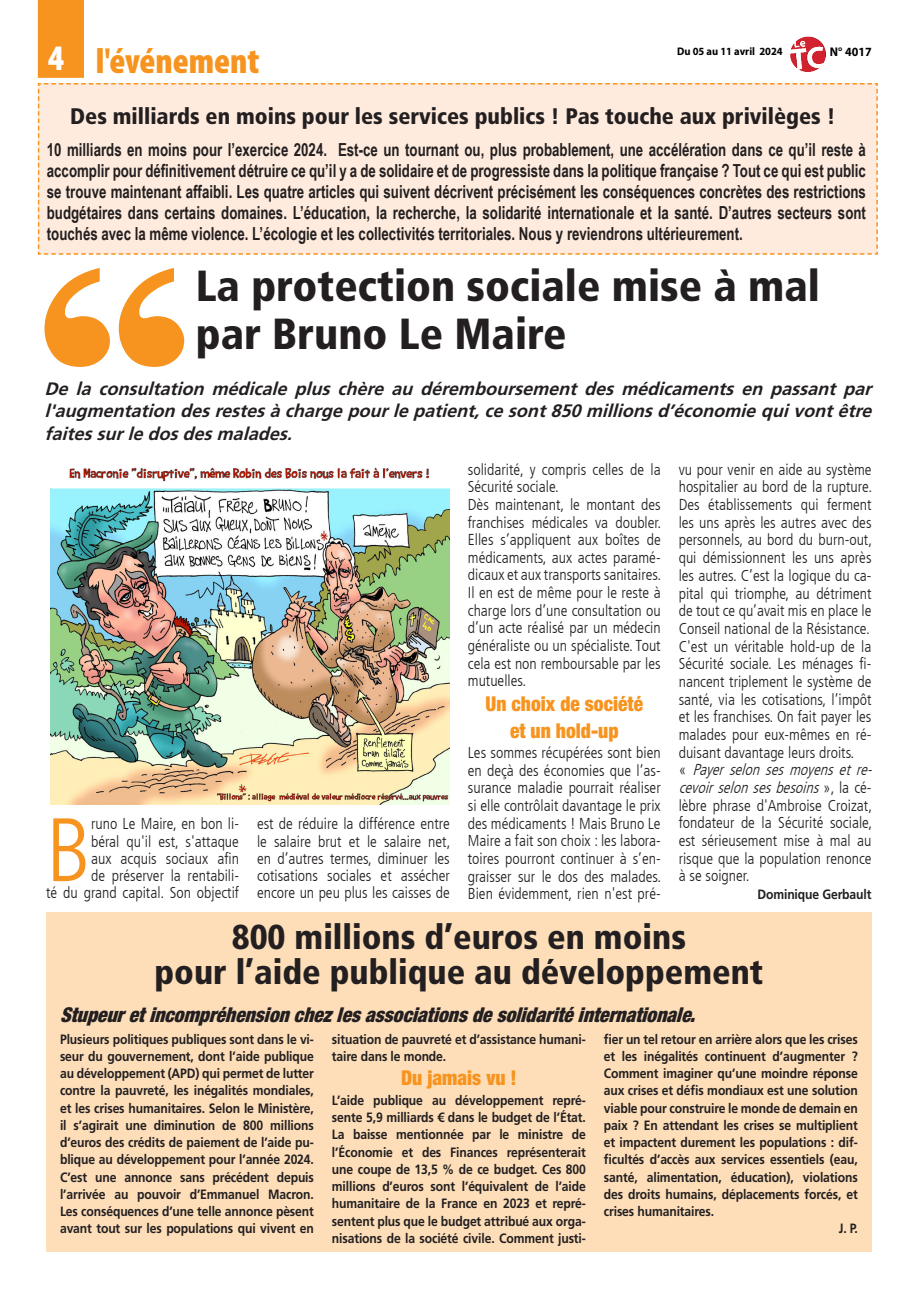
<style>
.page{position:relative;width:919px;height:1289px;background:#fff}
.page>*{position:absolute;margin:0;border:0;box-sizing:border-box;transform-origin:0 0}
._6_-_TEXTE{font:300 condensed 89.85px "Frutiger LT";color:#f7941f}
._3_-_TITRE{font:900 condensed 43.5px/48px "Frutiger LT Std";color:#231f20}
.t1{font:900 condensed 36px "Myriad Pro";color:#f7941f}
.t2{font:900 condensed 36px "Myriad Pro";color:#fff}
._3_-_TITRE-2{font:900 condensed 34.5px/34.5px "Frutiger LT Std";color:#231f20;text-align:center}
._3_-_TITRE-3{font:900 condensed 22.5px "Frutiger LT Std";color:#231f20}
._7_-_INTERTITRE{font:italic 900 condensed 20.4px "Helvetica Neue";color:#231f20;scale:.95 1}
._7_-_INTERTITRE-2{font:900 condensed 20.4px "Helvetica Neue";color:#f7941f;scale:.95 1}
._3_-_TITRE-4{font:700 18px/21px "Arial Narrow";color:#231f20;text-align:justify;scale:.9 1}
._5_-_CHAPO{font:italic 700 18px/22.5px "Frutiger LT Std";color:#231f20;text-align:justify}
._6_-_TEXTE-2{font:300 condensed 15.75px/17.7px "Frutiger LT";color:#231f20;text-align:justify}
._8_-_SIGNATURE{font:700 13.5px/17.2px "Frutiger LT Std";letter-spacing:-.01em;color:#231f20;text-align:justify;scale:.9 1}
.t3{font:700 12.6px "Myriad Pro";color:#000;scale:.95 1}
.t4{font:700 10.95px "Myriad Pro";color:#000;scale:.95 1}
.s1{font-style:italic}
</style>
<div class="page">
<div style="left:46px;top:911px;width:825px;height:340px;background:#fddeb9"></div>
<svg style="left:38px;top:0;width:839px;height:255px"></svg>
<svg style="left:44px;top:268px;width:140px;height:99px"></svg>
<img style="left:50px;top:467px;width:400px;height:337px">
<p class="t2" style="left:48px;top:35px;width:17px">4</p>
<p class="t1" style="left:96px;top:37px;width:165px">l'événement</p>
<p class="t4" style="left:677px;top:44px;width:113px">Du 05 au 11 avril 2024</p>
<p class="t3" style="left:829px;top:43px;width:45px">N° 4017</p>
<p class="_3_-_TITRE-3" style="left:70px;top:103px;width:766px">Des milliards en moins pour les services publics ! Pas touche aux privilèges !</p>
<p class="_3_-_TITRE-4" style="left:47px;top:138px;width:911px">10 milliards en moins pour l’exercice 2024. Est-ce un tournant ou, plus probablement, une accélération dans ce qu’il reste à accomplir pour définitivement détruire ce qu’il y a de solidaire et de progressiste dans la politique française ? Tout ce qui est public se trouve maintenant affaibli. Les quatre articles qui suivent décrivent précisément les conséquences concrètes des restrictions budgétaires dans certains domaines. L’éducation, la recherche, la solidarité internationale et la santé. D’autres secteurs sont touchés avec la même violence. L’écologie et les collectivités territoriales. Nous y reviendrons ultérieurement.</p>
<p class="_3_-_TITRE" style="left:196px;top:261px;width:625px">La protection sociale mise à mal par Bruno Le Maire</p>
<p class="_5_-_CHAPO" style="left:44px;top:377px;width:833px">De la consultation médicale plus chère au déremboursement des médicaments en passant par l'augmentation desrestesàchargepourlepatient,cesont850millionsd’économiequivontêtre faitessurledosdesmalades.</p>
<p class="_6_-_TEXTE-2" style="left:46px;top:815px;width:194px;line-height:17.2px;text-align:right">runo Le Maire, en bon li-<br>béral qu'il est, s'attaque<br>aux acquis sociaux afin<br>de préserver la rentabili-<br>té du grand capital. Son objectif</p>
<p class="_6_-_TEXTE-2" style="left:257px;top:815px;width:195px;line-height:17.2px">est de réduire la différence entre le salaire brut et le salaire net, en d’autres termes, diminuer les cotisations sociales et assécher encore un peu plus les caisses de</p>
<p class="_6_-_TEXTE" style="left:46px;top:799px;width:46px">B</p>
<p class="_6_-_TEXTE-2" style="left:468px;top:460px;width:194px">solidarité, y compris celles de la<br>Sécurité sociale.</p>
<p class="_6_-_TEXTE-2" style="left:468px;top:496px;width:195px">Dès maintenant, le montant des franchises médicales va doubler.<br>Elles s’appliquent aux boîtes de médicaments, aux actes paramé&shy;dicaux et aux transports sanitaires.<br>Il en est de même pour le reste à charge lors d’une consultation ou d’un acte réalisé par un médecin généraliste ou un spécialiste. Tout cela est non remboursable par les mutuelles.</p>
<p class="_7_-_INTERTITRE-2" style="left:485px;top:691px;width:167px">Un choix de société</p>
<p class="_7_-_INTERTITRE-2" style="left:510px;top:718px;width:116px">et un hold-up</p>
<p class="_6_-_TEXTE-2" style="left:468px;top:744px;width:195px">Les sommes récupérées sont bien en deçà des économies que l’as&shy;surance maladie pourrait réaliser si elle contrôlait davantage le prix des médicaments ! Mais Bruno Le Maire a fait son choix : les labora&shy;toires pourront continuer à s’en&shy;graisser sur le dos des malades.<br>Bien évidemment, rien n'est pré-</p>
<p class="_6_-_TEXTE-2" style="left:678px;top:460px;width:195px">vu pour venir en aide au système hospitalier au bord de la rupture.<br>Des établissements qui ferment les uns après les autres avec des personnels, au bord du burn-out, qui démissionnent les uns après les autres. C’est la logique du ca&shy;pital qui triomphe, au détriment de tout ce qu’avait mis en place le Conseil national de la Résistance.</p>
<p class="_6_-_TEXTE-2" style="left:678px;top:637px;width:194px">C'est un véritable hold-up de la Sécurité sociale. Les ménages fi&shy;nancent triplement le système de santé, via les cotisations, l’impôt et les franchises. On fait payer les malades pour eux-mêmes en ré&shy;duisant davantage leurs droits.</p>
<p class="_6_-_TEXTE-2" style="left:678px;top:761px;width:199px;text-align:left">« <span class="s1">Payer selon ses moyens et re&shy;cevoirselonsesbesoins</span>» , l a c é - lèbre phrase d'Ambroise Croizat, fondateur de la Sécurité sociale, est sérieusement mise à mal au risque que la population renonce à se soigner.</p>
<p class="_8_-_SIGNATURE" style="left:757px;top:885px;width:128px">Dominique Gerbault</p>
<p class="_3_-_TITRE-2" style="left:154px;top:920px;width:610px">800 millions d’euros en moins<br>pour l’aide publique au développement</p>
<p class="_7_-_INTERTITRE" style="left:60px;top:1002px;width:676px">Stupeuretincompréhensionchezlesassociationsdesolidaritéinternationale.</p>
<p class="_8_-_SIGNATURE" style="left:60px;top:1030px;width:283px">Plusieurs politiques publiques sont dans le vi&shy;seur du gouvernement, dont l’aide publique au développement (APD) qui permet de lutter contre la pauvreté, les inégalités mondiales, et les crises humanitaires. Selon le Ministère, il s’agirait une diminution de 800 millions d’euros des crédits de paiement de l’aide pu&shy;blique au développement pour l’année 2024.<br>C’est une annonce sans précédent depuis l’arrivée au pouvoir d’Emmanuel Macron.<br>Les conséquences d’une telle annonce pèsent avant tout sur les populations qui vivent en</p>
<p class="_8_-_SIGNATURE" style="left:332px;top:1030px;width:283px">situation de pauvreté et d’assistance humani&shy;taire dans le monde.</p>
<p class="_7_-_INTERTITRE-2" style="left:401px;top:1065px;width:123px">Du jamais vu !</p>
<p class="_8_-_SIGNATURE" style="left:332px;top:1091px;width:284px">L’aide publique au développement repré&shy;sente 5,9 milliards € dans le budget de l’État.<br>La baisse mentionnée par le ministre de l’Économie et des Finances représenterait une coupe de 13,5 % de ce budget. Ces 800 millions d’euros sont l’équivalent de l’aide humanitaire de la France en 2023 et repré&shy;sentent plus que le budget attribué aux orga&shy;nisations de la société civile. Comment justi-</p>
<p class="_8_-_SIGNATURE" style="left:604px;top:1030px;width:283px">fier un tel retour en arrière alors que les crises et les inégalités continuent d’augmenter ?<br>Comment imaginer qu’une moindre réponse aux crises et défis mondiaux est une solution viable pour construire le monde de demain en paix ? En attendant les crises se multiplient et impactent durement les populations : dif&shy;ficultés d’accès aux services essentiels (eau, santé, alimentation, éducation), violations des droits humains, déplacements forcés, et crises humanitaires.</p>
<p class="_8_-_SIGNATURE" style="left:838px;top:1220px;width:23px">J. P.</p>
</div>
